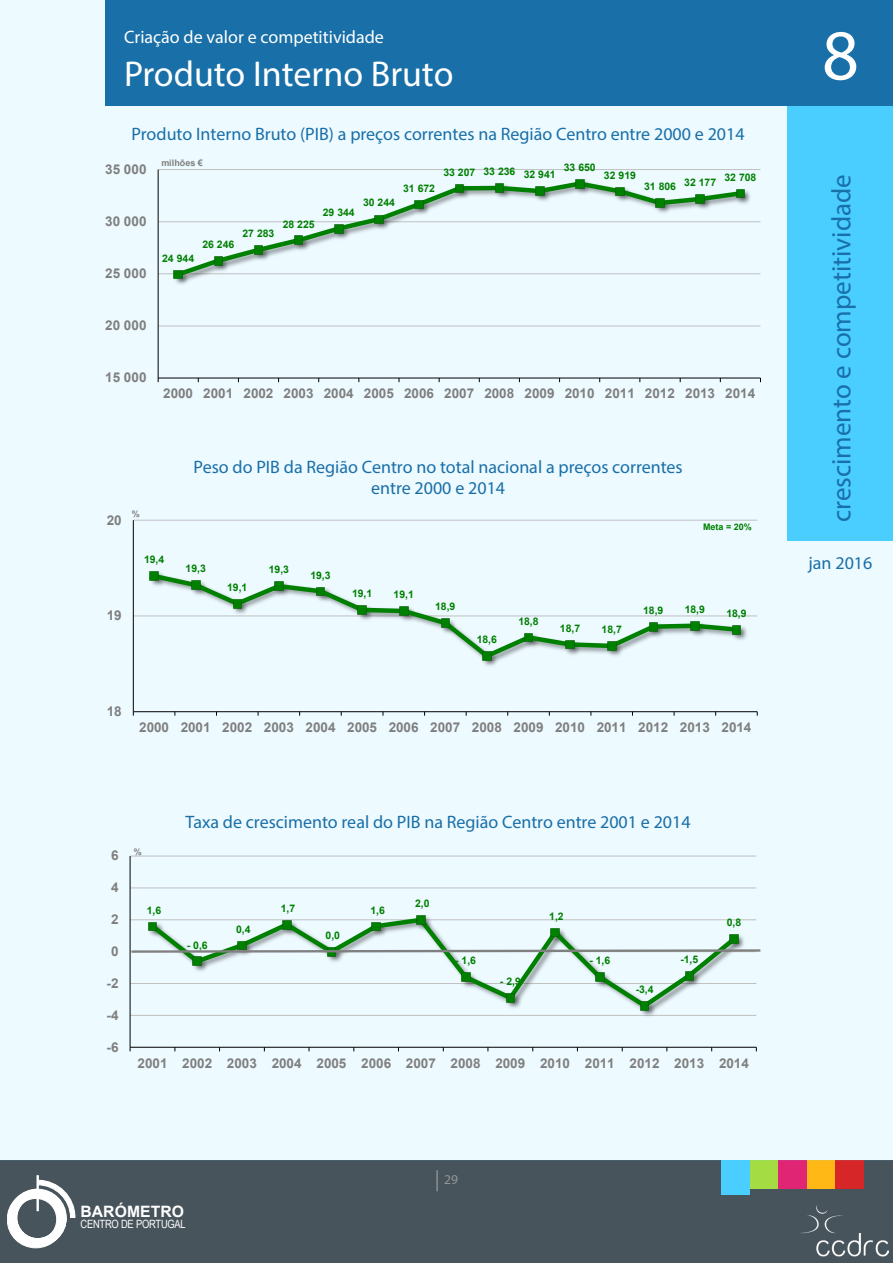
<style>
.page{position:relative;width:893px;height:1263px;background:#fff}
.page>*{position:absolute;margin:0;border:0;box-sizing:border-box;transform-origin:0 0}
.t1{font:72px "Myriad Pro";color:#fff}
.t2{font:36px "Myriad Pro";color:#fff}
.t3{font:27px "Myriad Pro";color:#196fa8}
.t4{font:18px/21.6px "Myriad Pro";color:#196fa8;text-align:center}
.t5{font:18px "Myriad Pro";color:#fff}
.t6{font:700 15.6px "Arial";letter-spacing:.005em;color:#fff}
.t7{font:700 13.5px "Arial";letter-spacing:.005em;color:#7f7f7f}
.t8{font:13.5px "Myriad Pro";color:#939598}
.t9{font:11.4px "Arial Narrow";letter-spacing:-.025em;color:#fff}
.t10{font:700 10.5px "Arial";letter-spacing:-.005em;color:#008000}
.t11{font:700 9px "Arial";color:#7f7f7f}
.t12{font:700 9px "Arial";letter-spacing:.005em;color:#008000}
.s1{font-size:21px}
</style>
<div class="page">
<div style="left:0;top:1160px;width:893px;height:103px;background:#48545c"></div>
<div style="left:807px;top:1160px;width:29px;height:29px;background:#ffb816"></div>
<div style="left:750px;top:1160px;width:28px;height:29px;background:#a4dc43"></div>
<img style="left:801px;top:1205px;width:87px;height:52px">
<svg style="left:7px;top:1179px;width:69px;height:69px"></svg>
<div style="left:37px;top:1176px;width:1px;height:34px;border:1px solid #fff"></div>
<div style="left:778px;top:1160px;width:29px;height:29px;background:#e02574"></div>
<div style="left:836px;top:1160px;width:28px;height:29px;background:#d62628"></div>
<div style="left:0;top:0;width:893px;height:1160px;background:#edfaff"></div>
<div style="left:722px;top:1160px;width:28px;height:35px;background:#4acdff"></div>
<div style="left:105px;top:0;width:788px;height:105px;background:#196fa8"></div>
<div style="left:788px;top:105px;width:105px;height:435px;background:#4acdff"></div>
<hr style="left:158px;top:326px;width:602px;height:1px;background:#c0c0c0">
<hr style="left:158px;top:274px;width:602px;height:1px;background:#c0c0c0">
<hr style="left:158px;top:221px;width:602px;height:1px;background:#c0c0c0">
<hr style="left:158px;top:169px;width:602px;height:1px;background:#c0c0c0">
<hr style="left:158px;top:170px;width:1px;height:208px;background:#000">
<hr style="left:158px;top:378px;width:602px;height:1px;background:#000">
<img style="left:171px;top:273px;width:19px;height:12px">
<img style="left:745px;top:190px;width:5px;height:14px">
<svg style="left:172px;top:179px;width:573px;height:101px"></svg>
<svg style="left:174px;top:270px;width:9px;height:9px"></svg>
<svg style="left:214px;top:257px;width:9px;height:8px"></svg>
<svg style="left:254px;top:246px;width:9px;height:8px"></svg>
<svg style="left:294px;top:236px;width:9px;height:9px"></svg>
<svg style="left:334px;top:224px;width:9px;height:9px"></svg>
<svg style="left:375px;top:215px;width:8px;height:9px"></svg>
<svg style="left:415px;top:200px;width:9px;height:9px"></svg>
<svg style="left:455px;top:184px;width:9px;height:9px"></svg>
<svg style="left:495px;top:184px;width:9px;height:8px"></svg>
<svg style="left:535px;top:187px;width:9px;height:8px"></svg>
<svg style="left:575px;top:179px;width:9px;height:9px"></svg>
<svg style="left:616px;top:187px;width:8px;height:9px"></svg>
<svg style="left:656px;top:199px;width:8px;height:8px"></svg>
<svg style="left:696px;top:195px;width:9px;height:8px"></svg>
<svg style="left:736px;top:189px;width:9px;height:9px"></svg>
<hr style="left:133px;top:616px;width:624px;height:1px;background:#c0c0c0">
<hr style="left:133px;top:520px;width:624px;height:1px;background:#c0c0c0">
<hr style="left:133px;top:520px;width:1px;height:192px;background:#000">
<hr style="left:133px;top:711px;width:624px;height:1px;background:#000">
<img style="left:483px;top:661px;width:15px;height:5px">
<img style="left:741px;top:626px;width:6px;height:14px">
<svg style="left:149px;top:571px;width:592px;height:90px"></svg>
<svg style="left:150px;top:572px;width:9px;height:8px"></svg>
<svg style="left:192px;top:581px;width:8px;height:8px"></svg>
<svg style="left:233px;top:599px;width:9px;height:9px"></svg>
<svg style="left:275px;top:582px;width:8px;height:8px"></svg>
<svg style="left:316px;top:587px;width:9px;height:9px"></svg>
<svg style="left:358px;top:606px;width:8px;height:8px"></svg>
<svg style="left:399px;top:607px;width:9px;height:8px"></svg>
<svg style="left:441px;top:619px;width:9px;height:8px"></svg>
<svg style="left:483px;top:652px;width:8px;height:8px"></svg>
<svg style="left:524px;top:633px;width:9px;height:9px"></svg>
<svg style="left:566px;top:640px;width:8px;height:9px"></svg>
<svg style="left:608px;top:642px;width:8px;height:8px"></svg>
<svg style="left:649px;top:622px;width:9px;height:9px"></svg>
<svg style="left:691px;top:621px;width:8px;height:9px"></svg>
<svg style="left:732px;top:625px;width:9px;height:9px"></svg>
<hr style="left:130px;top:1015px;width:626px;height:1px;background:#c0c0c0">
<hr style="left:130px;top:983px;width:626px;height:1px;background:#c0c0c0">
<hr style="left:130px;top:888px;width:626px;height:1px;background:#c0c0c0">
<hr style="left:130px;top:856px;width:626px;height:1px;background:#c0c0c0">
<hr style="left:130px;top:856px;width:1px;height:191px;background:#000">
<hr style="left:130px;top:1047px;width:626px;height:1px;background:#000">
<img style="left:641px;top:1011px;width:14px;height:5px">
<svg style="left:192px;top:965px;width:525px;height:46px"></svg>
<svg style="left:461px;top:973px;width:9px;height:9px"></svg>
<svg style="left:506px;top:994px;width:9px;height:8px"></svg>
<svg style="left:596px;top:973px;width:8px;height:9px"></svg>
<svg style="left:640px;top:1001px;width:9px;height:9px"></svg>
<svg style="left:685px;top:971px;width:9px;height:9px"></svg>
<svg style="left:129px;top:915px;width:632px;height:50px"></svg>
<h3 class="t5" style="left:124px;top:26px;width:261px">Criação de valor e competitividade</h3>
<h2 class="t2" style="left:124px;top:52px;width:331px">Produto Interno Bruto</h2>
<h3 class="t4" style="left:132px;top:122px;width:614px">Produto Interno Bruto (PIB) a preços correntes na Região Centro entre 2000 e 2014</h3>
<p class="t7" style="left:105px;top:160px;width:43px">35 000</p>
<p class="t7" style="left:105px;top:212px;width:43px">30 000</p>
<p class="t7" style="left:105px;top:264px;width:43px">25 000</p>
<p class="t11" style="left:161px;top:157px;width:43px">milhões €</p>
<p class="t10" style="left:162px;top:251px;width:33px">24 944</p>
<p class="t10" style="left:202px;top:237px;width:33px">26 246</p>
<p class="t10" style="left:243px;top:226px;width:33px">27 283</p>
<p class="t10" style="left:283px;top:216px;width:33px">28 225</p>
<p class="t10" style="left:323px;top:205px;width:33px">29 344</p>
<p class="t10" style="left:363px;top:195px;width:33px">30 244</p>
<p class="t10" style="left:403px;top:180px;width:33px">31 672</p>
<p class="t10" style="left:443px;top:164px;width:114px">33 207 33 236 32 941</p>
<p class="t10" style="left:564px;top:160px;width:33px">33 650</p>
<p class="t10" style="left:604px;top:168px;width:33px">32 919</p>
<p class="t10" style="left:644px;top:177px;width:74px">31 806 32 177</p>
<p class="t10" style="left:724px;top:170px;width:33px">32 708</p>
<p class="t7" style="left:105px;top:316px;width:43px">20 000</p>
<p class="t7" style="left:105px;top:368px;width:43px">15 000</p>
<p class="t7" style="left:163px;top:384px;width:594px">2000 2001 2002 2003 2004 2005 2006 2007 2008 2009 2010 2011 2012 2013 2014</p>
<p class="t7" style="left:107px;top:510px;width:17px">20</p>
<p class="t11" style="left:132px;top:508px;width:10px">%</p>
<h3 class="t4" style="left:194px;top:455px;width:491px">Peso do PIB da Região Centro no total nacional a preços correntes entre 2000 e 2014</h3>
<p class="t12" style="left:703px;top:521px;width:50px">Meta = 20%</p>
<p class="t7" style="left:107px;top:606px;width:17px">19</p>
<p class="t10" style="left:144px;top:552px;width:22px">19,4</p>
<p class="t10" style="left:186px;top:561px;width:22px">19,3</p>
<p class="t10" style="left:227px;top:580px;width:22px">19,1</p>
<p class="t10" style="left:269px;top:562px;width:22px">19,3</p>
<p class="t10" style="left:310px;top:567px;width:22px">19,3</p>
<p class="t10" style="left:352px;top:586px;width:22px">19,1</p>
<p class="t10" style="left:394px;top:587px;width:22px">19,1</p>
<p class="t10" style="left:435px;top:599px;width:22px">18,9</p>
<p class="t10" style="left:477px;top:632px;width:22px">18,6</p>
<p class="t10" style="left:518px;top:614px;width:22px">18,8</p>
<p class="t10" style="left:560px;top:621px;width:22px">18,7</p>
<p class="t10" style="left:602px;top:622px;width:22px">18,7</p>
<p class="t10" style="left:643px;top:603px;width:22px">18,9</p>
<p class="t10" style="left:685px;top:602px;width:22px">18,9</p>
<p class="t10" style="left:726px;top:606px;width:22px">18,9</p>
<p class="t7" style="left:107px;top:702px;width:17px">18</p>
<p class="t7" style="left:139px;top:718px;width:614px">2000 2001 2002 2003 2004 2005 2006 2007 2008 2009 2010 2011 2012 2013 2014</p>
<p class="t7" style="left:111px;top:846px;width:9px">6</p>
<p class="t7" style="left:111px;top:878px;width:9px">4</p>
<p class="t7" style="left:111px;top:910px;width:9px">2</p>
<p class="t7" style="left:111px;top:942px;width:9px">0</p>
<p class="t7" style="left:107px;top:973px;width:14px">-2</p>
<p class="t7" style="left:107px;top:1005px;width:14px">-4</p>
<p class="t7" style="left:107px;top:1037px;width:14px">-6</p>
<p class="t11" style="left:134px;top:846px;width:10px">%</p>
<p class="t10" style="left:147px;top:902px;width:16px">1,6</p>
<h3 class="t4" style="left:186px;top:811px;width:507px">Taxa de crescimento real do PIB na Região Centro entre 2001 e 2014</h3>
<p class="t10" style="left:187px;top:937px;width:22px">- 0,6</p>
<p class="t10" style="left:236px;top:921px;width:16px">0,4</p>
<p class="t10" style="left:281px;top:901px;width:16px">1,7</p>
<p class="t10" style="left:326px;top:928px;width:16px">0,0</p>
<p class="t10" style="left:370px;top:902px;width:16px">1,6</p>
<p class="t10" style="left:415px;top:896px;width:16px">2,0</p>
<p class="t10" style="left:455px;top:953px;width:22px">- 1,6</p>
<p class="t10" style="left:500px;top:974px;width:22px">- 2,9</p>
<p class="t10" style="left:549px;top:909px;width:16px">1,2</p>
<p class="t10" style="left:589px;top:953px;width:22px">- 1,6</p>
<p class="t10" style="left:636px;top:982px;width:19px">-3,4</p>
<p class="t10" style="left:680px;top:952px;width:19px">-1,5</p>
<p class="t10" style="left:727px;top:915px;width:16px">0,8</p>
<p class="t7" style="left:138px;top:1053px;width:613px">2001 2002 2003 2004 2005 2006 2007 2008 2009 2010 2011 2012 2013 2014</p>
<p class="t8" style="left:435px;top:1171px;width:25px"><span class="s1">|</span> 29</p>
<p class="t6" style="left:81px;top:1200px;width:105px">BARÓMETRO</p>
<p class="t9" style="left:81px;top:1215px;width:107px">CENTRO DE PORTUGAL</p>
<h1 class="t1" style="left:822px;top:11px;width:38px">8</h1>
<h3 class="t3" style="left:825px;top:522px;width:349px;rotate:-90deg">crescimento e competitividade</h3>
<h3 class="t4" style="left:809px;top:551px;width:65px">jan 2016</h3>
</div>
